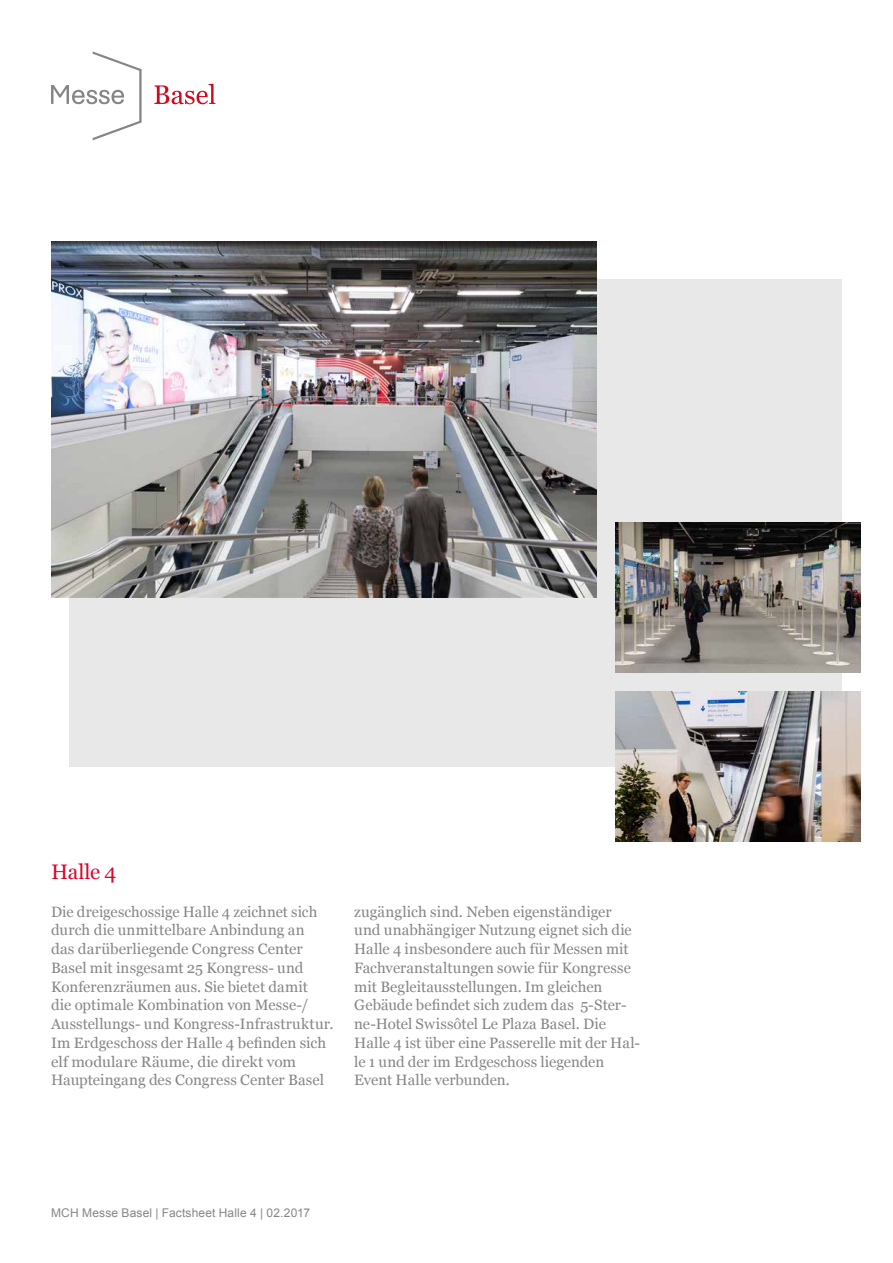
<style>
.page{position:relative;width:893px;height:1263px;background:#fff}
.page>*{position:absolute;margin:0;border:0;box-sizing:border-box;transform-origin:0 0}
.t1{font:21px "Georgia";letter-spacing:-.01em;color:#dd052b}
.t2{font:15px/18.8px "Georgia";letter-spacing:.005em;color:#878686}
.t3{font:12px "Arial";letter-spacing:.01em;color:#878686}
</style>
<div class="page">
<div style="left:70px;top:279px;width:772px;height:487px;background:#e9e8e9"></div>
<img style="left:51px;top:242px;width:545px;height:356px">
<img style="left:615px;top:523px;width:246px;height:150px">
<img style="left:615px;top:692px;width:246px;height:150px">
<svg style="left:51px;top:51px;width:91px;height:89px"></svg>
<svg style="left:154px;top:84px;width:61px;height:20px"></svg>
<h1 class="t1" style="left:51px;top:856px;width:67px">Halle 4</h1>
<p class="t2" style="left:51px;top:901px;width:284px">Die dreigeschossige Halle 4 zeichnet sich durch die unmittelbare Anbindung an<br>das darüberliegende Congress Center Basel mit insgesamt 25 Kongress- und Konferenzräumen aus. Sie bietet damit<br>die optimale Kombination von Messe-/ Ausstellungs- und Kongress-Infrastruktur.<br>Im Erdgeschoss der Halle 4 befinden sich elf modulare Räume, die direkt vom Haupteingang des Congress Center Basel</p>
<p class="t2" style="left:354px;top:901px;width:287px">zugänglich sind. Neben eigenständiger und unabhängiger Nutzung eignet sich die Halle 4 insbesondere auch für Messen mit Fachveranstaltungen sowie für Kongresse mit Begleitausstellungen. Im gleichen Gebäude befindet sich zudem das 5-Ster&shy;ne-Hotel Swissôtel Le Plaza Basel. Die Halle 4 ist über eine Passerelle mit der Hal&shy;le 1 und der im Erdgeschoss liegenden Event Halle verbunden.</p>
<p class="t3" style="left:51px;top:1204px;width:260px">MCH Messe Basel | Factsheet Halle 4 | 02.2017</p>
</div>
